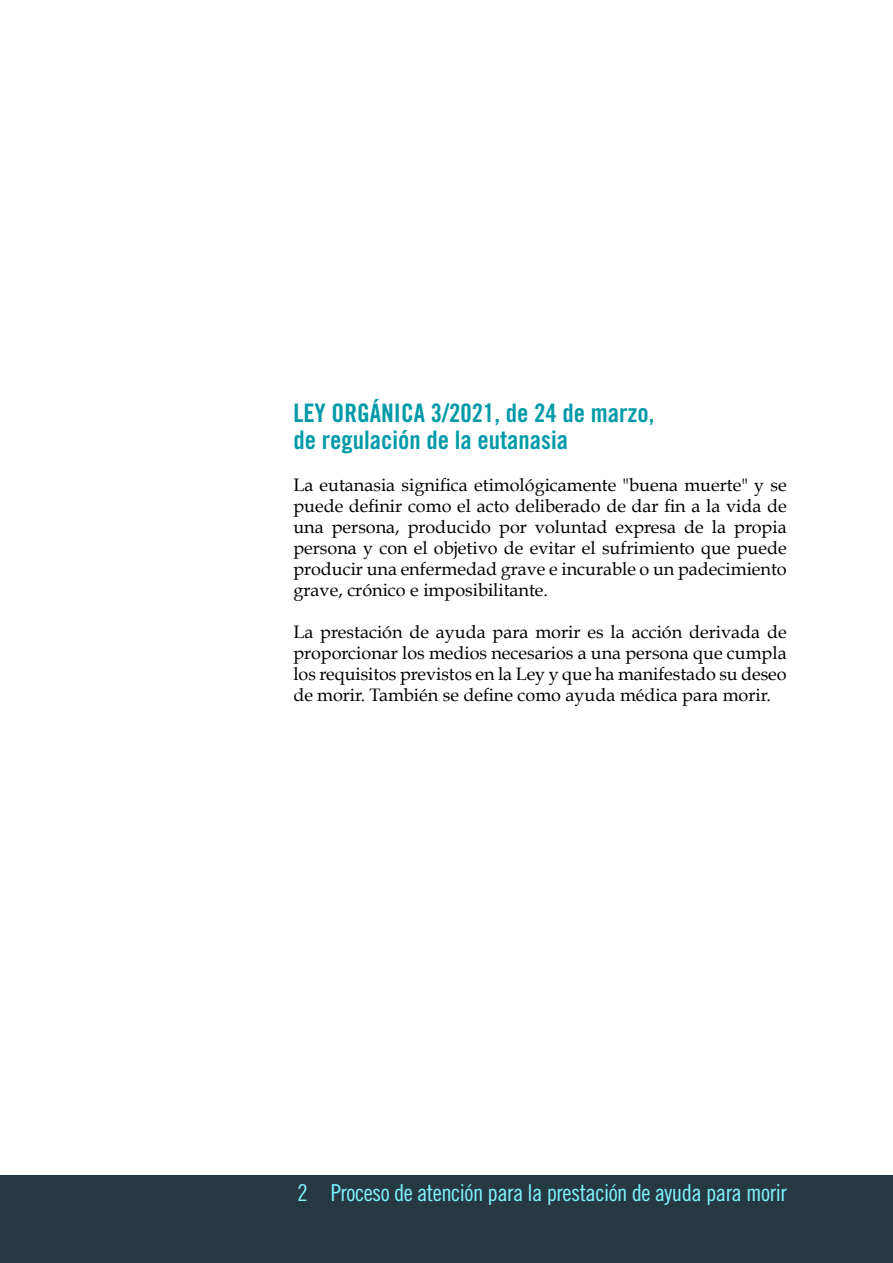
<style>
.page{position:relative;width:893px;height:1263px;background:#fff}
.page>*{position:absolute;margin:0;border:0;box-sizing:border-box;transform-origin:0 0}
.t1{font:25.5px/27px "Trade Gothic LT Std Bd Cn 20";color:#009aa9}
.t2{font:23.25px "Trade Gothic LT Std Cn 18";letter-spacing:-.02em;color:#7ff5ff}
.t3{font:18px/21px "Book Antiqua";color:#000;text-align:justify}
</style>
<div class="page">
<div style="left:0;top:1175px;width:893px;height:88px;background:#263841"></div>
<h1 class="t1" style="left:293px;top:403px;width:363px">LEY ORGÁNICA 3/2021, de 24 de marzo, de regulación de la eutanasia</h1>
<p class="t3" style="left:293px;top:476px;width:495px">La eutanasia significa etimológicamente "buena muerte" y se puede definir como el acto deliberado de dar fin a la vida de una persona, producido por voluntad expresa de la propia persona y con el objetivo de evitar el sufrimiento que puede producir una enfermedad grave e incurable o un padecimiento grave, crónico e imposibilitante.</p>
<p class="t3" style="left:293px;top:623px;width:495px">La prestación de ayuda para morir es la acción derivada de proporcionar los medios necesarios a una persona que cumpla los requisitos previstos en la Ley y que ha manifestado su deseo de morir. También se define como ayuda médica para morir.</p>
<p class="t2" style="left:298px;top:1184px;width:491px">2 Proceso de atención para la prestación de ayuda para morir</p>
</div>
